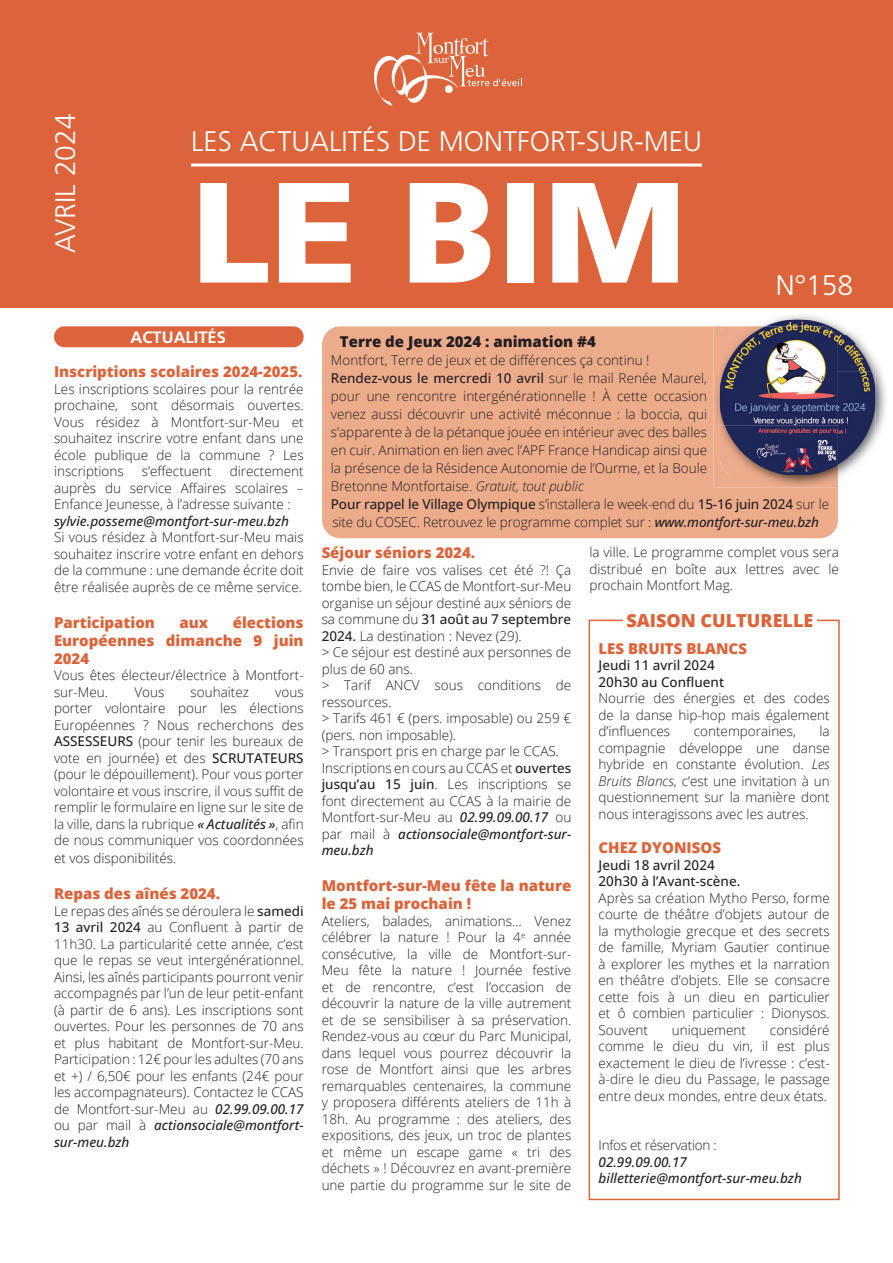
<style>
.page{position:relative;width:893px;height:1263px;background:#fff}
.page>*{position:absolute;margin:0;border:0;box-sizing:border-box;transform-origin:0 0}
.t1{font:900 142.5px "Frutiger LT Std";color:#fff}
.t2{font:300 28.2px "Frutiger LT Std";color:#fff}
.t3{font:800 18px "Open Sans";color:#dd643a}
.t4{font:700 16.5px "Frutiger LT Std";color:#fff}
.t5{font:800 15px/18px "Open Sans";color:#dd643a;text-align:justify}
.t6{font:800 15px "Open Sans";color:#231f20}
.t7{font:300 13.5px/16.5px "Open Sans";color:#231f20;text-align:justify}
.t8{font:italic 500 13.5px/16.5px "Open Sans";color:#231f20}
.t9{font:500 13.5px/16.5px "Open Sans";color:#231f20}
.t10{font:300 13.5px "Open Sans";letter-spacing:-.02em;color:#231f20}
.s1{font-weight:500}
.s2{font-style:italic}
.s3{font-weight:500;font-style:italic}
</style>
<div class="page">
<div style="left:322px;top:326px;width:516px;height:212px;background:#ecab8b"></div>
<div style="left:0;top:0;width:893px;height:308px;background:#dd643a"></div>
<hr style="left:191px;top:163px;width:511px;height:3px;background:#fff">
<svg style="left:373px;top:33px;width:149px;height:73px"></svg>
<div style="left:54px;top:326px;width:250px;height:21px;background:#dd643a;border-radius:10px"></div>
<img style="left:777px;top:315px;width:109px;height:162px">
<img style="left:713px;top:326px;width:125px;height:162px">
<img style="left:761px;top:319px;width:114px;height:52px">
<img style="left:838px;top:371px;width:37px;height:104px">
<img style="left:720px;top:326px;width:118px;height:149px">
<div style="left:589px;top:620px;width:251px;height:580px;border:2px solid #dd643a"></div>
<div style="left:623px;top:608px;width:193px;height:23px;background:#fff"></div>
<h2 class="t2" style="left:49px;top:253px;width:141px;rotate:-90deg">AVRIL 2024</h2>
<h2 class="t2" style="left:191px;top:126px;width:512px">LES ACTUALITÉS DE MONTFORT-SUR-MEU</h2>
<h1 class="t1" style="left:191px;top:147px;width:497px">LE BIM</h1>
<h2 class="t2" style="left:776px;top:270px;width:79px">N°158</h2>
<p class="t4" style="left:131px;top:328px;width:97px">ACTUALITÉS</p>
<p class="t6" style="left:340px;top:330px;width:258px">Terre de Jeux 2024 : animation #4</p>
<p class="t7" style="left:331px;top:351px;width:500px;line-height:18px;text-align:left">Montfort, Terre de jeux et de différences ça continu !<br><span class="s1">Rendez-vous le mercredi 10 avril</span> sur le mail Renée Maurel,<br>pour une rencontre intergénérationnelle ! À cette occasion<br>venez aussi découvrir une activité méconnue : la boccia, qui<br>s’apparente à de la pétanque jouée en intérieur avec des balles<br>en cuir. Animation en lien avec l’APF France Handicap ainsi que<br>la présence de la Résidence Autonomie de l’Ourme, et la Boule<br>Bretonne Montfortaise. <span class="s2">Gratuit, tout public<br></span><span class="s1">Pour rappel le Village Olympique</span> s’installera le week-end du <span class="s1">15-16 juin 2024</span> sur le site du COSEC. Retrouvez le programme complet sur : <span class="s3">www.montfort-sur-meu.bzh</span></p>
<p class="t5" style="left:54px;top:362px;width:250px">Inscriptions scolaires 2024-2025.</p>
<p class="t7" style="left:54px;top:380px;width:251px">Les inscriptions scolaires pour la rentrée prochaine, sont désormais ouvertes.<br>Vous résidez à Montfort-sur-Meu et souhaitez inscrire votre enfant dans une école publique de la commune ? Les inscriptions</p>
<p class="t7" style="left:142px;top:463px;width:71px">s’effectuent</p>
<p class="t7" style="left:54px;top:463px;width:251px;text-indent:176px">directement auprès du service Affaires scolaires – Enfance Jeunesse, à l’adresse suivante :</p>
<p class="t8" style="left:54px;top:512px;width:237px">sylvie.posseme@montfort-sur-meu.bzh</p>
<p class="t7" style="left:54px;top:529px;width:251px">Si vous résidez à Montfort-sur-Meu mais souhaitez inscrire votre enfant en dehors de la commune : une demande écrite doit être réalisée auprès de ce même service.</p>
<p class="t5" style="left:54px;top:612px;width:102px">Participation</p>
<p class="t5" style="left:179px;top:612px;width:30px">aux</p>
<p class="t5" style="left:322px;top:543px;width:155px">Séjour séniors 2024.</p>
<p class="t7" style="left:322px;top:561px;width:251px;text-align:left">Envie de faire vos valises cet été ?! Ça tombe bien, le CCAS de Montfort-sur-Meu organise un séjour destiné aux séniors de sa commune du <span class="s1">31 août au 7 septembre<br>2024.</span> La destination : Nevez (29).<br>&gt; Ce séjour est destiné aux personnes de plus de 60 ans.<br>&gt; Tarif ANCV sous conditions de ressources.<br>&gt; Tarifs 461 € (pers. imposable) ou 259 € (pers. non imposable).<br>&gt; Transport pris en charge par le CCAS.<br>Inscriptions en cours au CCAS et <span class="s1">ouvertes jusqu’au 15 juin</span>. Les inscriptions se font directement au CCAS à la mairie de<br>Montfort-sur-Meu au <span class="s3">02.99.09.00.17</span> ou par mail à <span class="s3">actionsociale@montfort-sur&shy;meu.bzh</span></p>
<p class="t5" style="left:322px;top:876px;width:251px">Montfort-sur-Meu fête la nature le 25 mai prochain !</p>
<p class="t7" style="left:322px;top:912px;width:251px">Ateliers, balades, animations… Venez célébrer la nature ! Pour la 4<sup>e</sup> année consécutive, la ville de Montfort-sur-Meu fête la nature ! Journée festive et de rencontre, c’est l’occasion de découvrir la nature de la ville autrement et de se sensibiliser à sa préservation.<br>Rendez-vous au cœur du Parc Municipal, dans lequel vous pourrez découvrir la rose de Montfort ainsi que les arbres remarquables centenaires, la commune y proposera différents ateliers de 11h à 18h. Au programme : des ateliers, des expositions, des jeux, un troc de plantes et même un escape game « tri des déchets » ! Découvrez en avant-première une partie du programme sur le site de</p>
<p class="t7" style="left:589px;top:544px;width:251px">la ville. Le programme complet vous sera distribué en boîte aux lettres avec le prochain Montfort Mag.</p>
<h3 class="t3" style="left:626px;top:606px;width:189px">SAISON CULTURELLE</h3>
<p class="t5" style="left:54px;top:612px;width:251px;text-indent:179px">élections Européennes dimanche 9 juin 2024</p>
<p class="t7" style="left:54px;top:667px;width:251px">Vous êtes électeur/électrice à Montfort&shy;sur-Meu.</p>
<p class="t5" style="left:599px;top:639px;width:150px">LES BRUITS BLANCS</p>
<p class="t9" style="left:599px;top:657px;width:127px">Jeudi 11 avril 2024<br>20h30 au Confluent</p>
<p class="t7" style="left:599px;top:690px;width:233px">Nourrie des énergies et des codes de la danse hip-hop mais également d’influences</p>
<p class="t7" style="left:134px;top:683px;width:31px">Vous</p>
<p class="t7" style="left:191px;top:683px;width:60px">souhaitez</p>
<p class="t7" style="left:54px;top:683px;width:251px;text-indent:221px">vous porter volontaire pour les élections Européennes ? Nous recherchons des <span class="s1">ASSESSEURS</span> (pour tenir les bureaux de vote en journée) et des <span class="s1">SCRUTATEURS </span>(pour le dépouillement). Pour vous porter volontaire et vous inscrire, il vous suffit de remplir le formulaire en ligne sur le site de la ville, dans la rubrique <span class="s3">« Actualités »</span>, afin de nous communiquer vos coordonnées</p>
<p class="t7" style="left:54px;top:850px;width:124px">et vos disponibilités.</p>
<p class="t5" style="left:54px;top:884px;width:168px">Repas des aînés 2024.</p>
<p class="t7" style="left:54px;top:902px;width:251px">Le repas des aînés se déroulera le <span class="s1">samedi 13 avril 2024</span> au Confluent à partir de 11h30. La particularité cette année, c’est que le repas se veut intergénérationnel.<br>Ainsi, les aînés participants pourront venir accompagnés par l’un de leur petit-enfant (à partir de 6 ans). Les inscriptions sont ouvertes. Pour les personnes de 70 ans et plus habitant de Montfort-sur-Meu.<br>Participation : 12€ pour les adultes (70 ans et +) / 6,50€ pour les enfants (24€ pour les accompagnateurs). Contactez le CCAS de Montfort-sur-Meu au <span class="s3">02.99.09.00.17 </span>ou par mail à <span class="s3">actionsociale@montfort&shy;sur-meu.bzh</span></p>
<p class="t7" style="left:599px;top:723px;width:233px;text-indent:221px">la compagnie développe une danse hybride en constante évolution. <span class="s2">Les Bruits Blancs</span>, c’est une invitation à un questionnement sur la manière dont nous interagissons avec les autres.</p>
<p class="t5" style="left:599px;top:838px;width:124px">CHEZ DYONISOS</p>
<p class="t9" style="left:599px;top:856px;width:143px">Jeudi 18 avril 2024<br>20h30 à l’Avant-scène.</p>
<p class="t7" style="left:599px;top:889px;width:233px">Après sa création Mytho Perso, forme courte de théâtre d’objets autour de la mythologie grecque et des secrets de famille, Myriam Gautier continue à explorer les mythes et la narration en théâtre d’objets. Elle se consacre cette fois à un dieu en particulier et ô combien particulier : Dionysos.<br>Souvent</p>
<p class="t7" style="left:694px;top:723px;width:104px">contemporaines,</p>
<p class="t7" style="left:599px;top:1021px;width:233px;text-indent:171px">considéré comme le dieu du vin, il est plus exactement le dieu de l’ivresse : c’est&shy;à-dire le dieu du Passage, le passage entre deux mondes, entre deux états.</p>
<p class="t10" style="left:599px;top:1136px;width:120px">Infos et réservation :</p>
<p class="t8" style="left:599px;top:1153px;width:205px">02.99.09.00.17 billetterie@montfort-sur-meu.bzh</p>
<p class="t7" style="left:672px;top:1021px;width:76px">uniquement</p>
</div>
